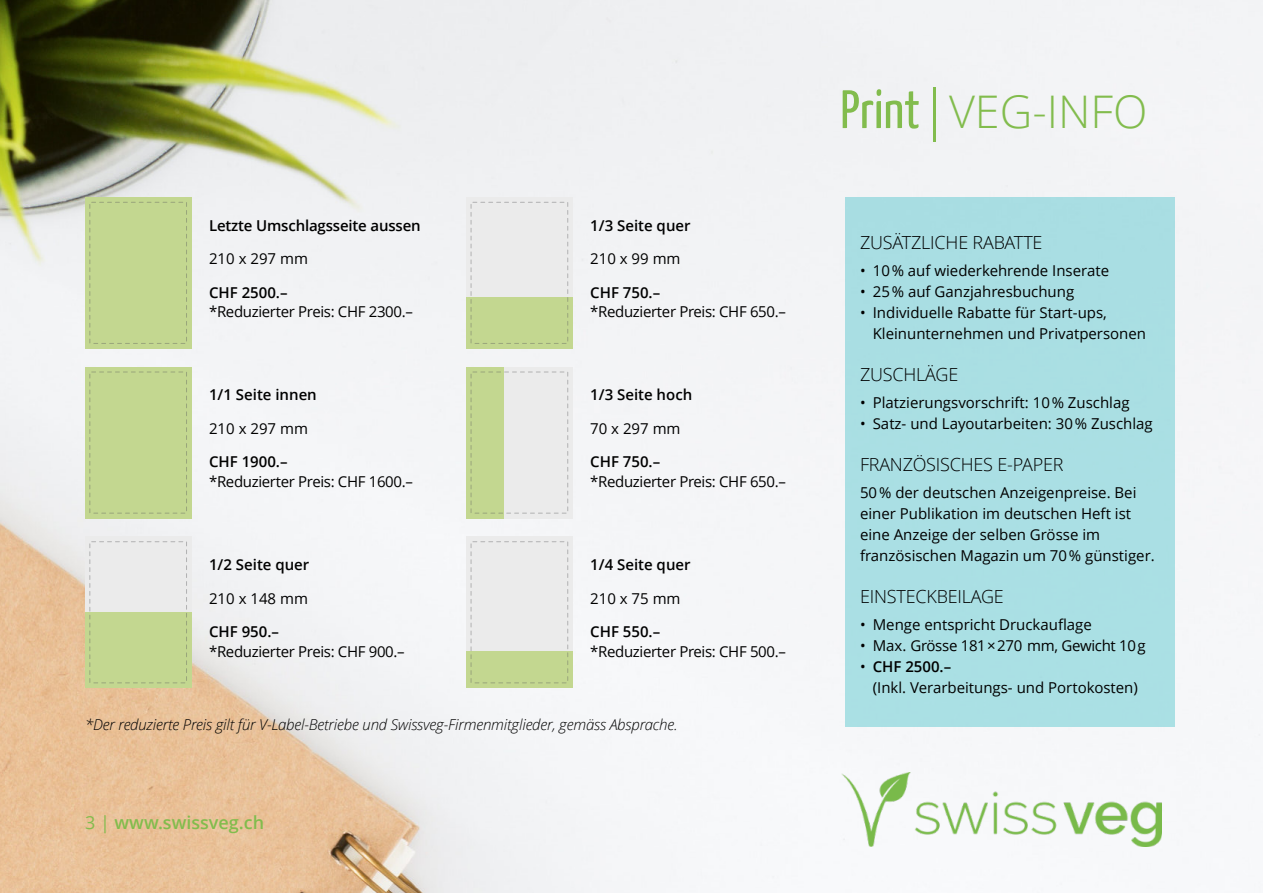
<style>
.page{position:relative;width:1263px;height:893px;background:#fff}
.page>*{position:absolute;margin:0;border:0;box-sizing:border-box;transform-origin:0 0}
.t1{font:300 45px "Open Sans";color:#82bc4d}
.t2{font:300 18px "Open Sans";letter-spacing:-.01em;color:#000}
.t3{font:600 18px "Open Sans";color:#82bc4d}
.t4{font:15px/21px "Open Sans";color:#000}
.t5{font:15px "Open Sans";letter-spacing:-.02em;color:#000}
.t6{font:600 15px "Open Sans";color:#000}
.t7{font:italic 300 15px "Open Sans";letter-spacing:-.01em;color:#000}
.s1{font-weight:400}
.s2{font-family:"Yanone Kaffeesatz";font-weight:400;font-size:54px}
.s3{font-size:54px}
.s4{font-weight:600}
</style>
<div class="page">
<img style="left:0;top:0;width:1263px;height:893px">
<img style="left:842px;top:772px;width:319px;height:75px">
<div style="left:845px;top:197px;width:329px;height:530px;background:#aadfe4"></div>
<div style="left:85px;top:197px;width:106px;height:152px;background:#c3d790"></div>
<div style="left:85px;top:367px;width:106px;height:151px;background:#c3d790"></div>
<div style="left:85px;top:536px;width:106px;height:152px;background:#ebebeb"></div>
<div style="left:85px;top:612px;width:106px;height:76px;background:#c3d790"></div>
<div style="left:466px;top:197px;width:106px;height:152px;background:#ebebeb"></div>
<div style="left:466px;top:298px;width:106px;height:51px;background:#c3d790"></div>
<div style="left:466px;top:367px;width:106px;height:151px;background:#ebebeb"></div>
<div style="left:466px;top:367px;width:37px;height:151px;background:#c3d790"></div>
<div style="left:466px;top:536px;width:106px;height:152px;background:#ebebeb"></div>
<div style="left:466px;top:651px;width:106px;height:37px;background:#c3d790"></div>
<p class="t6" style="left:209px;top:219px;width:213px">Letzte Umschlagsseite aussen</p>
<p class="t4" style="left:209px;top:250px;width:100px">210 x 297 mm</p>
<p class="t6" style="left:209px;top:286px;width:80px">CHF 2500.–</p>
<p class="t5" style="left:209px;top:306px;width:205px">*Reduzierter Preis: CHF 2300.–</p>
<p class="t6" style="left:209px;top:389px;width:109px">1/1 Seite innen</p>
<p class="t4" style="left:209px;top:419px;width:100px">210 x 297 mm</p>
<p class="t6" style="left:209px;top:456px;width:80px">CHF 1900.–</p>
<p class="t5" style="left:209px;top:475px;width:205px">*Reduzierter Preis: CHF 1600.–</p>
<p class="t6" style="left:209px;top:559px;width:102px">1/2 Seite quer</p>
<p class="t4" style="left:209px;top:589px;width:100px">210 x 148 mm</p>
<p class="t6" style="left:209px;top:625px;width:71px">CHF 950.–</p>
<p class="t5" style="left:209px;top:645px;width:197px">*Reduzierter Preis: CHF 900.–</p>
<p class="t6" style="left:590px;top:219px;width:102px">1/3 Seite quer</p>
<p class="t4" style="left:590px;top:250px;width:92px">210 x 99 mm</p>
<p class="t6" style="left:590px;top:286px;width:71px">CHF 750.–</p>
<p class="t5" style="left:590px;top:306px;width:197px">*Reduzierter Preis: CHF 650.–</p>
<p class="t6" style="left:590px;top:389px;width:104px">1/3 Seite hoch</p>
<p class="t4" style="left:590px;top:419px;width:92px">70 x 297 mm</p>
<p class="t6" style="left:590px;top:456px;width:71px">CHF 750.–</p>
<p class="t5" style="left:590px;top:475px;width:197px">*Reduzierter Preis: CHF 650.–</p>
<p class="t6" style="left:590px;top:559px;width:102px">1/4 Seite quer</p>
<p class="t4" style="left:590px;top:589px;width:92px">210 x 75 mm</p>
<p class="t6" style="left:590px;top:625px;width:71px">CHF 550.–</p>
<p class="t5" style="left:590px;top:645px;width:197px">*Reduzierter Preis: CHF 500.–</p>
<p class="t7" style="left:85px;top:718px;width:594px">*Der reduzierte Preis gilt für V-Label-Betriebe und Swissveg-Firmenmitglieder, gemäss Absprache.</p>
<p class="t3" style="left:85px;top:815px;width:181px"><span class="s1">3 |</span> www.swissveg.ch</p>
<h1 class="t1" style="left:840px;top:94px;width:309px"><span class="s2">Print</span><span class="s3">|</span>VEG-INFO</h1>
<p class="t2" style="left:860px;top:236px;width:184px">ZUSÄTZLICHE RABATTE</p>
<p class="t4" style="left:860px;top:262px;width:251px">• 10% auf wiederkehrende Inserate</p>
<p class="t4" style="left:860px;top:283px;width:216px">• 25% auf Ganzjahresbuchung</p>
<p class="t4" style="left:873px;top:304px;width:275px;text-indent:-13px">• Individuelle Rabatte für Start-ups,<br>Kleinunternehmen und Privatpersonen</p>
<p class="t2" style="left:860px;top:368px;width:100px">ZUSCHLÄGE</p>
<p class="t4" style="left:860px;top:394px;width:271px">• Platzierungsvorschrift: 10% Zuschlag</p>
<p class="t4" style="left:860px;top:415px;width:294px">• Satz- und Layoutarbeiten: 30% Zuschlag</p>
<p class="t2" style="left:860px;top:458px;width:205px">FRANZÖSISCHES E-PAPER</p>
<p class="t4" style="left:860px;top:484px;width:296px">50% der deutschen Anzeigenpreise. Bei einer Publikation im deutschen Heft ist eine Anzeige der selben Grösse im französischen Magazin um 70% günstiger.</p>
<p class="t2" style="left:860px;top:590px;width:145px">EINSTECKBEILAGE</p>
<p class="t4" style="left:860px;top:616px;width:233px">• Menge entspricht Druckauflage</p>
<p class="t5" style="left:860px;top:640px;width:287px">• Max. Grösse 181×270 mm, Gewicht 10g</p>
<p class="t4" style="left:873px;top:658px;width:267px;text-indent:-13px">• <span class="s4">CHF 2500.–<br></span>(Inkl. Verarbeitungs- und Portokosten)</p>
</div>
